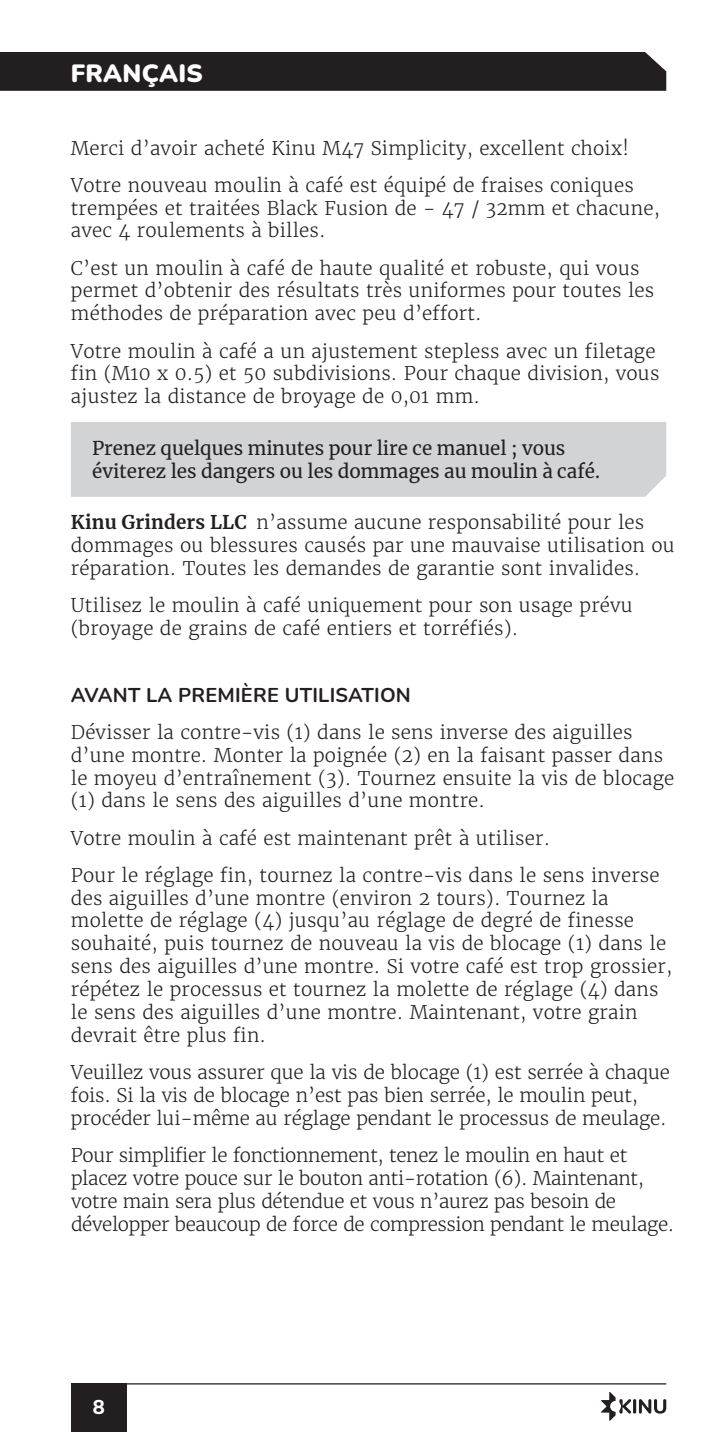
<style>
.page{position:relative;width:723px;height:1432px;background:#fff}
.page>*{position:absolute;margin:0;border:0;box-sizing:border-box;transform-origin:0 0}
.t1{font:900 25px "Nunito";letter-spacing:.01em;color:#fff}
.t2{font:700 20px "Nunito";letter-spacing:.01em;color:#231f20}
.t3{font:800 20px "Nunito";color:#fff}
.t4{font:300 18.75px/23px "Merriweather";letter-spacing:.01em;color:#231f20}
.t5{font:300 18.75px/23px "Merriweather";letter-spacing:-.02em;color:#231f20}
.t6{font:300 18.75px/23px "Merriweather";letter-spacing:-.01em;color:#231f20}
.t7{font:18.75px/23px "Merriweather";color:#231f20}
.s1{font-weight:700}
</style>
<div class="page">
<svg style="left:601px;top:1392px;width:65px;height:28px"></svg>
<hr style="left:71px;top:1383px;width:595px;height:1px;background:#231f20">
<div style="left:71px;top:1383px;width:56px;height:48px;background:#231f20"></div>
<div style="left:0;top:52px;width:666px;height:39px;background:#231f20"></div>
<div style="left:71px;top:422px;width:595px;height:75px;background:#d1d3d4"></div>
<h1 class="t1" style="left:71px;top:55px;width:133px">FRANÇAIS</h1>
<p class="t4" style="left:71px;top:129px;width:564px;line-height:37px">Merci d’avoir acheté Kinu M47 Simplicity, excellent choix!<br>Votre nouveau moulin à café est équipé de fraises coniques</p>
<p class="t4" style="left:71px;top:196px;width:591px">trempées et traitées Black Fusion de - 47 / 32mm et chacune, avec 4 roulements à billes.</p>
<p class="t4" style="left:71px;top:256px;width:585px">C’est un moulin à café de haute qualité et robuste, qui vous permet d’obtenir des résultats très uniformes pour toutes les méthodes de préparation avec peu d’effort.</p>
<p class="t4" style="left:71px;top:339px;width:590px">Votre moulin à café a un ajustement stepless avec un filetage fin (M10 x 0.5) et 50 subdivisions. Pour chaque division, vous ajustez la distance de broyage de 0,01 mm.</p>
<p class="t7" style="left:92px;top:436px;width:509px">Prenez quelques minutes pour lire ce manuel ; vous éviterez les dangers ou les dommages au moulin à café.</p>
<p class="t4" style="left:71px;top:511px;width:605px"><span class="s1">Kinu Grinders LLC</span> n’assume aucune responsabilité pour les dommages ou blessures causés par une mauvaise utilisation ou réparation. Toutes les demandes de garantie sont invalides.</p>
<p class="t4" style="left:71px;top:593px;width:563px">Utilisez le moulin à café uniquement pour son usage prévu (broyage de grains de café entiers et torréfiés).</p>
<p class="t2" style="left:71px;top:680px;width:341px">AVANT LA PREMIÈRE UTILISATION</p>
<p class="t4" style="left:71px;top:720px;width:605px">Dévisser la contre-vis (1) dans le sens inverse des aiguilles d’une montre. Monter la poignée (2) en la faisant passer dans le moyeu d’entraînement (3). Tournez ensuite la vis de blocage (1) dans le sens des aiguilles d’une montre.</p>
<p class="t4" style="left:71px;top:819px;width:590px;line-height:37px">Votre moulin à café est maintenant prêt à utiliser.<br>Pour le réglage fin, tournez la contre-vis dans le sens inverse</p>
<p class="t4" style="left:71px;top:886px;width:603px">des aiguilles d’une montre (environ 2 tours). Tournez la molette de réglage (4) jusqu’au réglage de degré de finesse souhaité, puis tournez de nouveau la vis de blocage (1) dans le sens des aiguilles d’une montre. Si votre café est trop grossier, répétez le processus et tournez la molette de réglage (4) dans le sens des aiguilles d’une montre. Maintenant, votre grain devrait être plus fin.</p>
<p class="t6" style="left:71px;top:1061px;width:600px">Veuillez vous assurer que la vis de blocage (1) est serrée à chaque fois. Si la vis de blocage n’est pas bien serrée, le moulin peut, procéder lui-même au réglage pendant le processus de meulage.</p>
<p class="t5" style="left:71px;top:1144px;width:605px">Pour simplifier le fonctionnement, tenez le moulin en haut et placez votre pouce sur le bouton anti-rotation (6). Maintenant, votre main sera plus détendue et vous n’aurez pas besoin de développer beaucoup de force de compression pendant le meulage.</p>
<p class="t3" style="left:93px;top:1393px;width:13px">8</p>
</div>
